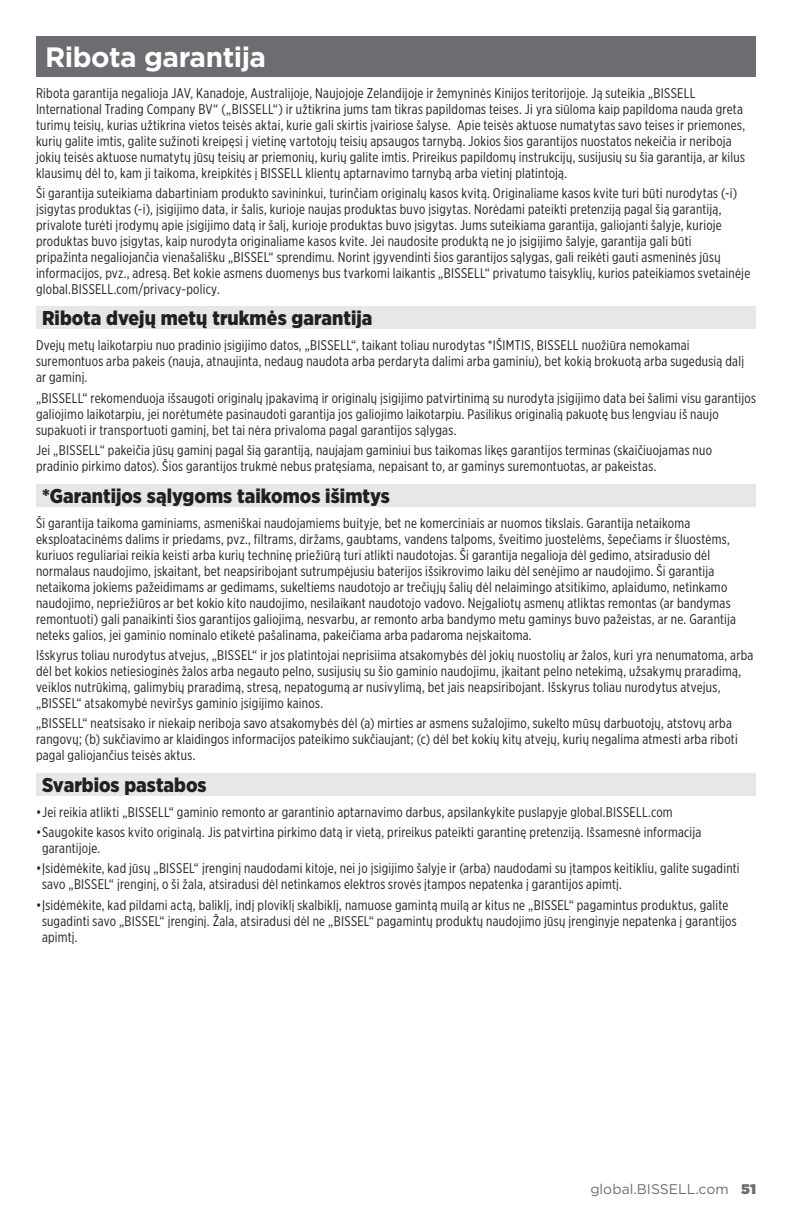
<style>
.page{position:relative;width:792px;height:1224px;background:#fff}
.page>*{position:absolute;margin:0;border:0;box-sizing:border-box;transform-origin:0 0}
.Headine_Boxed{font:700 28px "Gotham";letter-spacing:-.015em;color:#fff}
.t1{font:900 20px "Gotham Narrow";color:#231f20}
.Warranty_Body{font:14px/16px "Gotham X Narrow";letter-spacing:.02em;color:#231f20}
.t2{font:14px "Gotham";color:#6c6d70}
.s1{font-weight:900}
</style>
<div class="page">
<div style="left:36px;top:36px;width:720px;height:40px;background:#6c6d70"></div>
<div style="left:36px;top:307px;width:720px;height:22px;background:#e6e7e9"></div>
<div style="left:36px;top:484px;width:720px;height:23px;background:#e6e7e9"></div>
<div style="left:36px;top:773px;width:720px;height:23px;background:#e6e7e9"></div>
<p class="Headine_Boxed" style="left:45px;top:39px;width:223px">Ribota garantija</p>
<p class="Warranty_Body" style="left:36px;top:84px;width:711px">Ribota garantija negalioja JAV, Kanadoje, Australijoje, Naujojoje Zelandijoje ir žemyninės Kinijos teritorijoje. Ją suteikia „BISSELL International Trading Company BV“ („BISSELL“) ir užtikrina jums tam tikras papildomas teises. Ji yra siūloma kaip papildoma nauda greta turimų teisių, kurias užtikrina vietos teisės aktai, kurie gali skirtis įvairiose šalyse. Apie teisės aktuose numatytas savo teises ir priemones, kurių galite imtis, galite sužinoti kreipęsi į vietinę vartotojų teisių apsaugos tarnybą. Jokios šios garantijos nuostatos nekeičia ir neriboja jokių teisės aktuose numatytų jūsų teisių ar priemonių, kurių galite imtis. Prireikus papildomų instrukcijų, susijusių su šia garantija, ar kilus klausimų dėl to, kam ji taikoma, kreipkitės į BISSELL klientų aptarnavimo tarnybą arba vietinį platintoją.</p>
<p class="Warranty_Body" style="left:36px;top:185px;width:716px">Ši garantija suteikiama dabartiniam produkto savininkui, turinčiam originalų kasos kvitą. Originaliame kasos kvite turi būti nurodytas (-i) įsigytas produktas (-i), įsigijimo data, ir šalis, kurioje naujas produktas buvo įsigytas. Norėdami pateikti pretenziją pagal šią garantiją, privalote turėti įrodymų apie įsigijimo datą ir šalį, kurioje produktas buvo įsigytas. Jums suteikiama garantija, galiojanti šalyje, kurioje produktas buvo įsigytas, kaip nurodyta originaliame kasos kvite. Jei naudosite produktą ne jo įsigijimo šalyje, garantija gali būti<br>pripažinta negaliojančia vienašališku „BISSEL“ sprendimu. Norint įgyvendinti šios garantijos sąlygas, gali reikėti gauti asmeninės jūsų informacijos, pvz., adresą. Bet kokie asmens duomenys bus tvarkomi laikantis „BISSELL“ privatumo taisyklių, kurios pateikiamos svetainėje global.BISSELL.com/privacy-policy.</p>
<h1 class="t1" style="left:42px;top:305px;width:332px">Ribota dvejų metų trukmės garantija</h1>
<p class="Warranty_Body" style="left:36px;top:337px;width:710px">Dvejų metų laikotarpiu nuo pradinio įsigijimo datos, „BISSELL“, taikant toliau nurodytas *IŠIMTIS, BISSELL nuožiūra nemokamai suremontuos arba pakeis (nauja, atnaujinta, nedaug naudota arba perdaryta dalimi arba gaminiu), bet kokią brokuotą arba sugedusią dalį ar gaminį.</p>
<p class="Warranty_Body" style="left:36px;top:390px;width:721px">„BISSELL“ rekomenduoja išsaugoti originalų įpakavimą ir originalų įsigijimo patvirtinimą su nurodyta įsigijimo data bei šalimi visu garantijos galiojimo laikotarpiu, jei norėtumėte pasinaudoti garantija jos galiojimo laikotarpiu. Pasilikus originalią pakuotę bus lengviau iš naujo supakuoti ir transportuoti gaminį, bet tai nėra privaloma pagal garantijos sąlygas.</p>
<p class="Warranty_Body" style="left:36px;top:442px;width:678px">Jei „BISSELL“ pakeičia jūsų gaminį pagal šią garantiją, naujajam gaminiui bus taikomas likęs garantijos terminas (skaičiuojamas nuo pradinio pirkimo datos). Šios garantijos trukmė nebus pratęsiama, nepaisant to, ar gaminys suremontuotas, ar pakeistas.</p>
<h1 class="t1" style="left:42px;top:482px;width:349px">*Garantijos sąlygoms taikomos išimtys</h1>
<p class="Warranty_Body" style="left:36px;top:514px;width:702px">Ši garantija taikoma gaminiams, asmeniškai naudojamiems buityje, bet ne komerciniais ar nuomos tikslais. Garantija netaikoma eksploatacinėms dalims ir priedams, pvz., filtrams, diržams, gaubtams, vandens talpoms, šveitimo juostelėms, šepečiams ir šluostėms, kuriuos reguliariai reikia keisti arba kurių techninę priežiūrą turi atlikti naudotojas. Ši garantija negalioja dėl gedimo, atsiradusio dėl normalaus naudojimo, įskaitant, bet neapsiribojant sutrumpėjusiu baterijos išsikrovimo laiku dėl senėjimo ar naudojimo. Ši garantija netaikoma jokiems pažeidimams ar gedimams, sukeltiems naudotojo ar trečiųjų šalių dėl nelaimingo atsitikimo, aplaidumo, netinkamo naudojimo, nepriežiūros ar bet kokio kito naudojimo, nesilaikant naudotojo vadovo. Neįgaliotų asmenų atliktas remontas (ar bandymas remontuoti) gali panaikinti šios garantijos galiojimą, nesvarbu, ar remonto arba bandymo metu gaminys buvo pažeistas, ar ne. Garantija neteks galios, jei gaminio nominalo etiketė pašalinama, pakeičiama arba padaroma neįskaitoma.</p>
<p class="Warranty_Body" style="left:36px;top:647px;width:719px">Išskyrus toliau nurodytus atvejus, „BISSEL“ ir jos platintojai neprisiima atsakomybės dėl jokių nuostolių ar žalos, kuri yra nenumatoma, arba dėl bet kokios netiesioginės žalos arba negauto pelno, susijusių su šio gaminio naudojimu, įkaitant pelno netekimą, užsakymų praradimą, veiklos nutrūkimą, galimybių praradimą, stresą, nepatogumą ar nusivylimą, bet jais neapsiribojant. Išskyrus toliau nurodytus atvejus, „BISSEL“ atsakomybė neviršys gaminio įsigijimo kainos.</p>
<p class="Warranty_Body" style="left:36px;top:715px;width:703px">„BISSELL“ neatsisako ir niekaip neriboja savo atsakomybės dėl (a) mirties ar asmens sužalojimo, sukelto mūsų darbuotojų, atstovų arba rangovų; (b) sukčiavimo ar klaidingos informacijos pateikimo sukčiaujant; (c) dėl bet kokių kitų atvejų, kurių negalima atmesti arba riboti pagal galiojančius teisės aktus.</p>
<h1 class="t1" style="left:42px;top:772px;width:166px">Svarbios pastabos</h1>
<p class="Warranty_Body" style="left:36px;top:804px;width:638px">•Jei reikia atlikti „BISSELL“ gaminio remonto ar garantinio aptarnavimo darbus, apsilankykite puslapyje global.BISSELL.com</p>
<p class="Warranty_Body" style="left:42px;top:824px;width:661px;text-indent:-6px">•Saugokite kasos kvito originalą. Jis patvirtina pirkimo datą ir vietą, prireikus pateikti garantinę pretenziją. Išsamesnė informacija garantijoje.</p>
<p class="Warranty_Body" style="left:42px;top:860px;width:699px;text-indent:-6px">•Įsidėmėkite, kad jūsų „BISSEL“ įrenginį naudodami kitoje, nei jo įsigijimo šalyje ir (arba) naudodami su įtampos keitikliu, galite sugadinti savo „BISSEL“ įrenginį, o ši žala, atsiradusi dėl netinkamos elektros srovės įtampos nepatenka į garantijos apimtį.</p>
<p class="Warranty_Body" style="left:42px;top:897px;width:696px;text-indent:-6px">•Įsidėmėkite, kad pildami actą, baliklį, indį ploviklį skalbiklį, namuose gamintą muilą ar kitus ne „BISSEL“ pagamintus produktus, galite sugadinti savo „BISSEL“ įrenginį. Žala, atsiradusi dėl ne „BISSEL“ pagamintų produktų naudojimo jūsų įrenginyje nepatenka į garantijos apimtį.</p>
<p class="t2" style="left:590px;top:1180px;width:167px">global.BISSELL.com <span class="s1">51</span></p>
</div>
